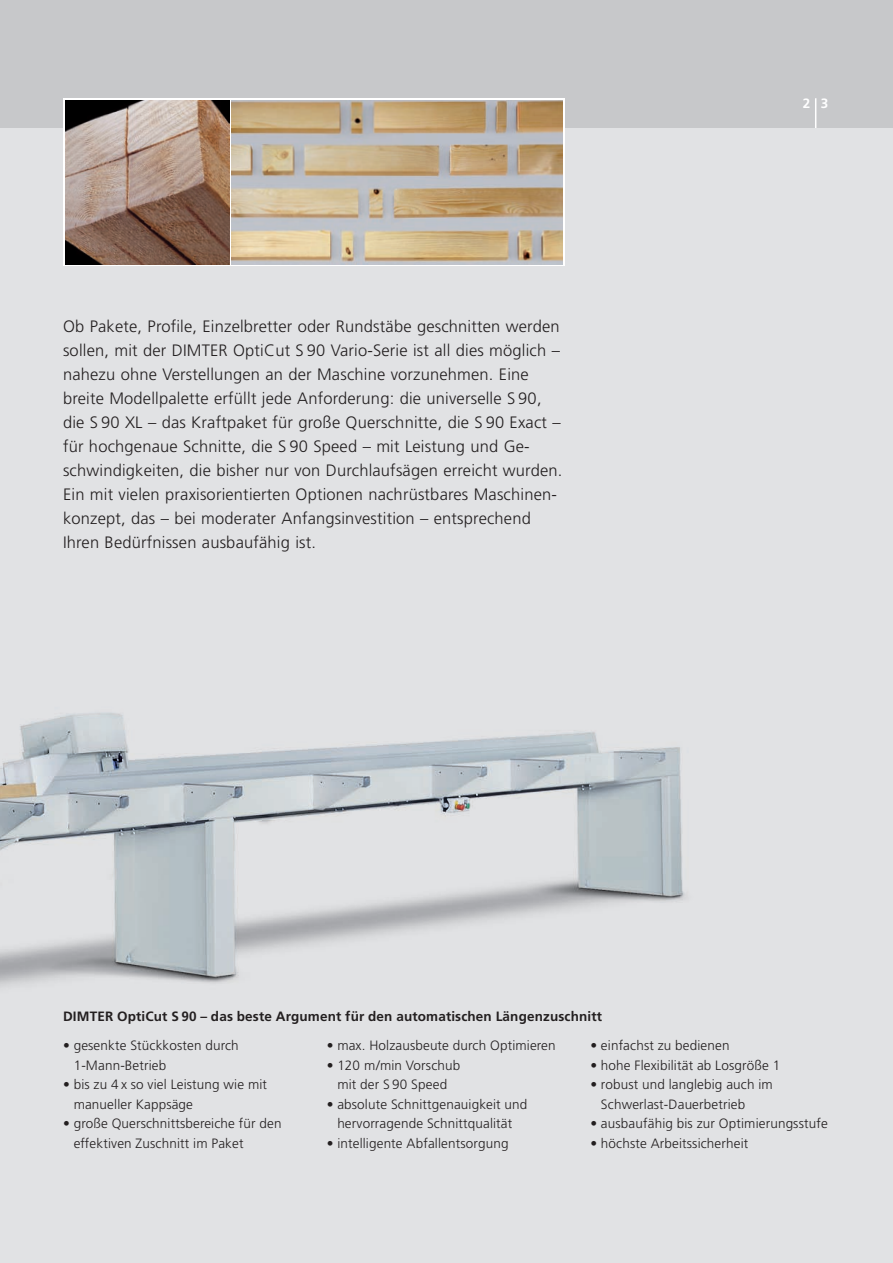
<style>
.page{position:relative;width:893px;height:1263px;background:#fff}
.page>*{position:absolute;margin:0;border:0;box-sizing:border-box;transform-origin:0 0}
.t1{font:300 16.5px/24px "Frutiger";letter-spacing:.01em;color:#231f20}
.t2{font:300 13.5px/19.5px "Frutiger";letter-spacing:.01em;color:#231f20}
.t3{font:700 13.5px "Frutiger";letter-spacing:.01em;color:#231f20}
.t4{font:700 13.5px "Frutiger";color:#fff}
</style>
<div class="page">
<div style="left:0;top:128px;width:893px;height:1135px;background:#e1e2e4"></div>
<img style="left:0;top:712px;width:685px;height:275px">
<svg style="left:63px;top:100px;width:502px;height:166px;background:#e2dfdd"></svg>
<img style="left:232px;top:100px;width:331px;height:164px">
<img style="left:65px;top:100px;width:165px;height:164px">
<p class="t1" style="left:63px;top:315px;width:501px">Ob Pakete, Profile, Einzelbretter oder Rundstäbe geschnitten werden sollen, mit der DIMTER OptiCut S 90 Vario-Serie ist all dies möglich – nahezu ohne Verstellungen an der Maschine vorzunehmen. Eine breite Modellpalette erfüllt jede Anforderung: die universelle S 90, die S 90 XL – das Kraftpaket für große Querschnitte, die S 90 Exact – für hochgenaue Schnitte, die S 90 Speed – mit Leistung und Ge&shy;schwindigkeiten, die bisher nur von Durchlaufsägen erreicht wurden.<br>Ein mit vielen praxisorientierten Optionen nachrüstbares Maschinen&shy;konzept, das – bei moderater Anfangsinvestition – entsprechend Ihren Bedürfnissen ausbaufähig ist.</p>
<p class="t3" style="left:63px;top:1010px;width:540px">DIMTER OptiCut S 90 – das beste Argument für den automatischen Längenzuschnitt</p>
<p class="t4" style="left:803px;top:98px;width:27px">2 3</p>
<p class="t2" style="left:74px;top:1037px;width:167px;text-indent:-11px">• gesenkte Stückkosten durch<br>1-Mann-Betrieb</p>
<p class="t2" style="left:74px;top:1076px;width:195px;text-indent:-11px">• bis zu 4 x so viel Leistung wie mit manueller Kappsäge</p>
<p class="t2" style="left:74px;top:1115px;width:209px;text-indent:-11px">• große Querschnittsbereiche für den effektiven Zuschnitt im Paket</p>
<p class="t2" style="left:327px;top:1037px;width:231px">• max. Holzausbeute durch Optimieren</p>
<p class="t2" style="left:327px;top:1056px;width:135px;text-align:center">• 120 m/min Vorschub mit der S 90 Speed</p>
<p class="t2" style="left:327px;top:1095px;width:202px;text-align:center">• absolute Schnittgenauigkeit und hervorragende Schnittqualität</p>
<p class="t2" style="left:327px;top:1134px;width:183px">• intelligente Abfallentsorgung</p>
<p class="t2" style="left:590px;top:1037px;width:141px">• einfachst zu bedienen</p>
<p class="t2" style="left:590px;top:1056px;width:191px">• hohe Flexibilität ab Losgröße 1</p>
<p class="t2" style="left:601px;top:1076px;width:173px;text-indent:-11px">• robust und langlebig auch im<br>Schwerlast-Dauerbetrieb</p>
<p class="t2" style="left:590px;top:1115px;width:239px">• ausbaufähig bis zur Optimierungsstufe</p>
<p class="t2" style="left:590px;top:1134px;width:160px">• höchste Arbeitssicherheit</p>
</div>
